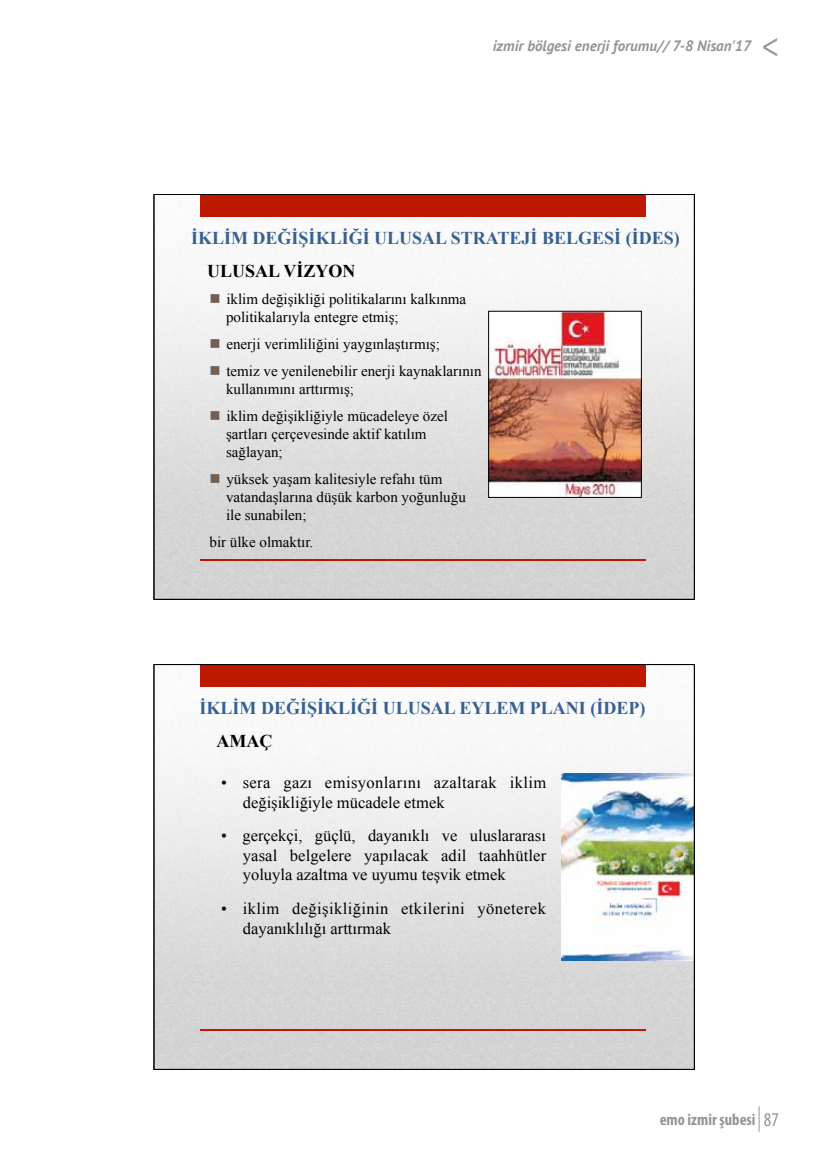
<style>
.page{position:relative;width:830px;height:1170px;background:#fff}
.page>*{position:absolute;margin:0;border:0;box-sizing:border-box;transform-origin:0 0}
.t1{font:700 18px "Times New Roman";color:#376092}
.t2{font:700 18px "Times New Roman";color:#000}
.t3{font:16.5px/19.5px "Times New Roman";letter-spacing:.01em;color:#000}
.t4{font:700 condensed 16.5px "Myriad Pro";color:#939598}
.t5{font:15px/18px "Times New Roman";color:#000}
.t6{font:italic 700 15px "PT Sans";color:#939598}
.s1{color:#726056}
.s2{font-weight:400;font-size:19.5px}
</style>
<div class="page">
<svg style="left:758px;top:1106px;width:1px;height:25px"></svg>
<svg style="left:154px;top:194px;width:540px;height:405px"></svg>
<svg style="left:154px;top:664px;width:540px;height:405px"></svg>
<p class="t6" style="left:492px;top:36px;width:260px">izmir bölgesi enerji forumu// 7-8 Nisan'17</p>
<p class="t1" style="left:191px;top:225px;width:490px">İKLİM DEĞİŞİKLİĞİ ULUSAL STRATEJİ BELGESİ (İDES)</p>
<p class="t2" style="left:207px;top:258px;width:150px">ULUSAL VİZYON</p>
<p class="t5" style="left:226px;top:289px;width:241px;text-indent:-16px"><span class="s1">■</span> iklim değişikliği politikalarını kalkınma politikalarıyla entegre etmiş;</p>
<p class="t5" style="left:209px;top:334px;width:232px"><span class="s1">■</span> enerji verimliliğini yaygınlaştırmış;</p>
<p class="t5" style="left:226px;top:361px;width:257px;text-indent:-16px"><span class="s1">■</span> temiz ve yenilenebilir enerji kaynaklarının kullanımını arttırmış;</p>
<p class="t5" style="left:226px;top:406px;width:223px;text-indent:-16px"><span class="s1">■</span> iklim değişikliğiyle mücadeleye özel şartları çerçevesinde aktif katılım sağlayan;</p>
<p class="t5" style="left:226px;top:469px;width:241px;text-indent:-16px"><span class="s1">■</span> yüksek yaşam kalitesiyle refahı tüm vatandaşlarına düşük karbon yoğunluğu ile sunabilen;</p>
<p class="t5" style="left:209px;top:532px;width:105px">bir ülke olmaktır.</p>
<p class="t1" style="left:199px;top:695px;width:447px">İKLİM DEĞİŞİKLİĞİ ULUSAL EYLEM PLANI (İDEP)</p>
<p class="t2" style="left:216px;top:728px;width:57px">AMAÇ</p>
<p class="t3" style="left:243px;top:772px;width:305px;text-indent:-22px">• sera gazı emisyonlarını azaltarak iklim değişikliğiyle mücadele etmek</p>
<p class="t3" style="left:243px;top:824px;width:305px;text-align:justify;text-indent:-22px">• gerçekçi, güçlü, dayanıklı ve uluslararası yasal belgelere yapılacak adil taahhütler yoluyla azaltma ve uyumu teşvik etmek</p>
<p class="t3" style="left:243px;top:898px;width:304px;text-indent:-22px">• iklim değişikliğinin etkilerini yöneterek dayanıklılığı arttırmak</p>
<p class="t4" style="left:659px;top:1109px;width:121px">emo izmir şubesi <span class="s2">87</span></p>
</div>
